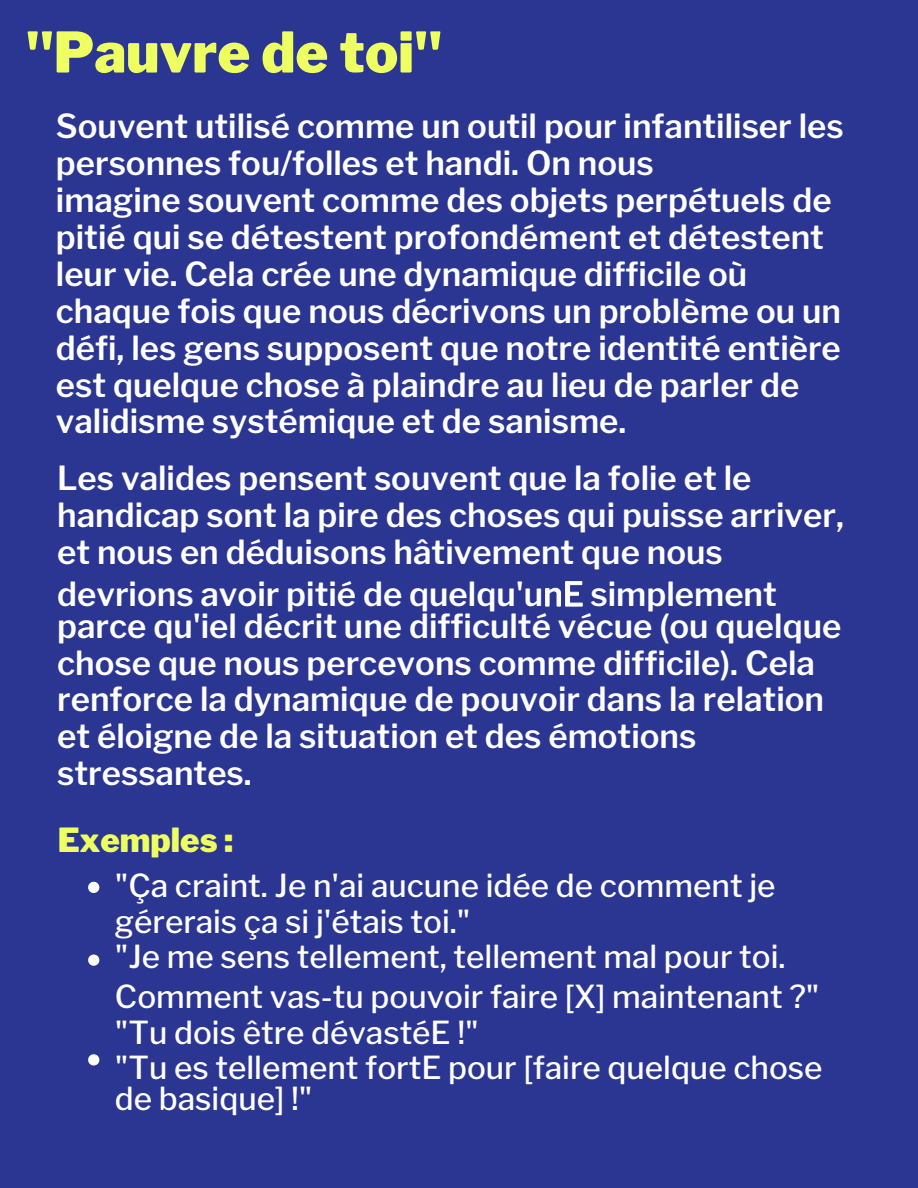
<style>
.page{position:relative;width:918px;height:1188px;background:#2b3592}
.page>*{position:absolute;margin:0;border:0;box-sizing:border-box;transform-origin:0 0}
.t1{font:900 55.5px "Libre Franklin";color:#eeff61}
.t2{font:600 33px/36.9px "Libre Franklin";color:#fff}
.t3{font:900 33px "Libre Franklin";color:#eeff61}
.t4{font:500 31.5px/35.2px "Libre Franklin";color:#fff}
.s1{font-weight:500}
</style>
<div class="page">
<svg style="left:88px;top:882px;width:11px;height:11px"></svg>
<svg style="left:88px;top:955px;width:11px;height:11px"></svg>
<svg style="left:88px;top:1054px;width:11px;height:12px"></svg>
<h1 class="t1" style="left:26px;top:19px;width:418px">"Pauvre de toi"</h1>
<p class="t2" style="left:56px;top:108px;width:789px">Souvent utilisé comme un outil pour infantiliser les personnes fou/folles et handi. On nous<br>imagine souvent comme des objets perpétuels de pitié qui se détestent profondément et détestent leur vie. Cela crée une dynamique difficile où chaque fois que nous décrivons un problème ou un défi, les gens supposent que notre identité entière est quelque chose à plaindre au lieu de parler de validisme systémique et de sanisme.</p>
<p class="t2" style="left:57px;top:460px;width:788px">Les valides pensent souvent que la folie et le handicap sont la pire des choses qui puisse arriver, et nous en déduisons hâtivement que nous</p>
<p class="t2" style="left:57px;top:578px;width:786px;line-height:31.5px">devrions avoir pitié de quelqu'u<span class="s1">nE</span> simplement parce qu'iel décrit une difficulté vécue (ou quelque</p>
<p class="t2" style="left:57px;top:644px;width:768px">chose que nous percevons comme difficile). Cela renforce la dynamique de pouvoir dans la relation et éloigne de la situation et des émotions stressantes.</p>
<h2 class="t3" style="left:58px;top:820px;width:177px">Exemples :</h2>
<p class="t4" style="left:115px;top:868px;width:672px">"Ça craint. Je n'ai aucune idée de comment je gérerais ça si j'étais toi."<br>"Je me sens tellement, tellement mal pour toi.</p>
<p class="t4" style="left:115px;top:979px;width:709px">Comment vas-tu pouvoir faire [X] maintenant ?" "Tu dois être dévastéE !"<br>"Tu es tellement fortE pour [faire quelque chose</p>
<p class="t4" style="left:115px;top:1081px;width:199px">de basique] !"</p>
</div>
